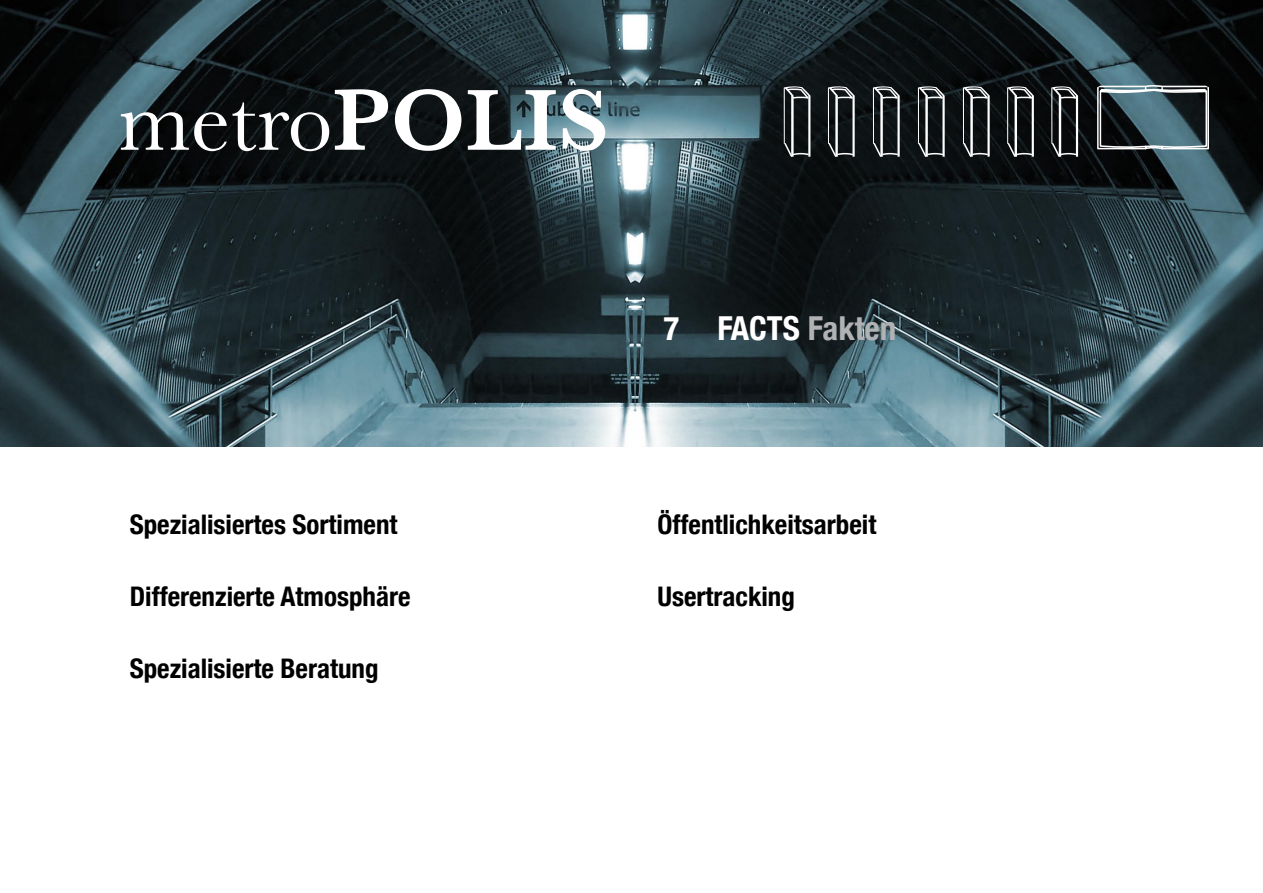
<style>
.page{position:relative;width:1263px;height:893px;background:#fff}
.page>*{position:absolute;margin:0;border:0;box-sizing:border-box;transform-origin:0 0}
.t1{font:90px "Baskerville";color:#fff}
.t2{font:700 condensed 33px "Helvetica Neue";color:#fff}
.t3{font:700 condensed 27px "Helvetica Neue";color:#000}
.s1{font-weight:600}
.s2{color:#b1b2b4}
</style>
<div class="page">
<img style="left:0;top:0;width:1263px;height:446px">
<svg style="left:1096px;top:85px;width:114px;height:66px;background:#4e6067"></svg>
<svg style="left:827px;top:86px;width:29px;height:72px;background:#45494b"></svg>
<svg style="left:783px;top:86px;width:29px;height:72px;background:#444849"></svg>
<svg style="left:872px;top:86px;width:29px;height:72px;background:#45494b"></svg>
<svg style="left:917px;top:86px;width:29px;height:72px;background:#44484a"></svg>
<svg style="left:962px;top:86px;width:29px;height:72px;background:#434648"></svg>
<svg style="left:1006px;top:86px;width:29px;height:72px;background:#424546"></svg>
<svg style="left:1051px;top:86px;width:28px;height:72px"></svg>
<h1 class="t1" style="left:119px;top:68px;width:492px">metro<span class="s1">POLIS</span></h1>
<p class="t2" style="left:663px;top:308px;width:234px">7 FACTS <span class="s2">Fakten</span></p>
<p class="t3" style="left:130px;top:508px;width:269px">Spezialisiertes Sortiment</p>
<p class="t3" style="left:130px;top:580px;width:282px">Differenzierte Atmosphäre</p>
<p class="t3" style="left:130px;top:652px;width:250px">Spezialisierte Beratung</p>
<p class="t3" style="left:657px;top:508px;width:220px">Öffentlichkeitsarbeit</p>
<p class="t3" style="left:657px;top:580px;width:139px">Usertracking</p>
</div>
